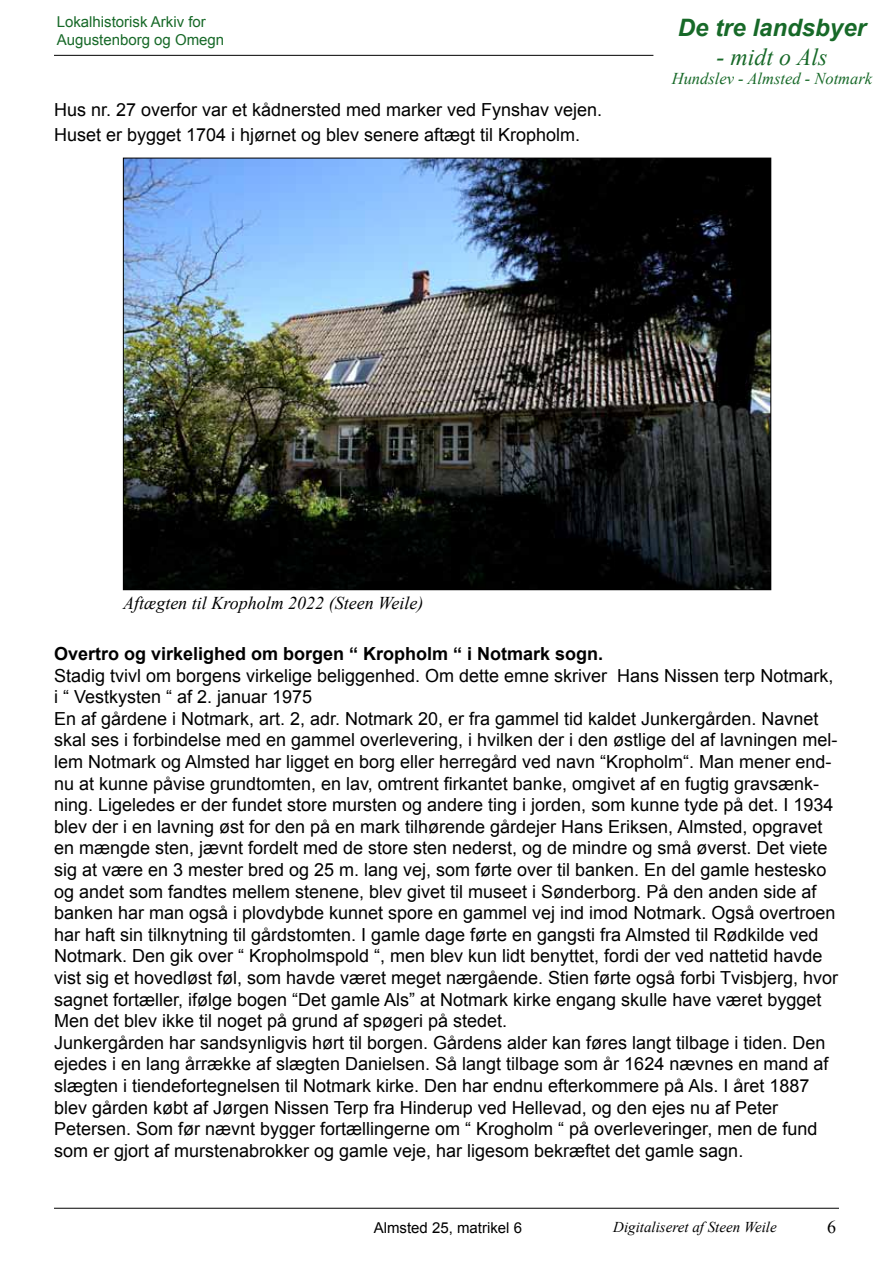
<style>
.page{position:relative;width:893px;height:1263px;background:#fff}
.page>*{position:absolute;margin:0;border:0;box-sizing:border-box;transform-origin:0 0}
.t1{font:italic 700 24px "Arial";color:#176928}
.t2{font:italic 24px "Times New Roman";color:#176928}
.t3{font:18px/21.6px "Arial";color:#000}
.t4{font:700 18px "Arial";color:#000}
.t5{font:italic 18px "Times New Roman";color:#000}
.t6{font:18px "Times New Roman";color:#000}
.t7{font:italic 16.5px "Times New Roman";color:#176928}
.t8{font:15px/18px "Arial";color:#176928}
.t9{font:italic 15px "Times New Roman";color:#000}
.t10{font:15px "Arial";color:#000}
</style>
<div class="page">
<hr style="left:54px;top:1208px;width:785px;height:1px;background:#000">
<hr style="left:54px;top:55px;width:599px;height:1px;background:#000">
<img style="left:125px;top:160px;width:644px;height:428px">
<p class="t8" style="left:57px;top:13px;width:169px">Lokalhistorisk Arkiv for<br>Augustenborg og Omegn</p>
<p class="t3" style="left:54px;top:97px;width:550px;line-height:25.2px">Hus nr. 27 overfor var et kådnersted med marker ved Fynshav vejen.<br>Huset er bygget 1704 i hjørnet og blev senere aftægt til Kropholm.</p>
<h1 class="t1" style="left:678px;top:11px;width:190px">De tre landsbyer</h1>
<h1 class="t2" style="left:716px;top:40px;width:112px">- midt o Als</h1>
<p class="t7" style="left:672px;top:68px;width:202px">Hundslev - Almsted - Notmark</p>
<p class="t5" style="left:123px;top:591px;width:302px">Aftægten til Kropholm 2022 (Steen Weile)</p>
<p class="t4" style="left:54px;top:641px;width:551px">Overtro og virkelighed om borgen “ Kropholm “ i Notmark sogn.</p>
<p class="t3" style="left:54px;top:664px;width:786px">Stadig tvivl om borgens virkelige beliggenhed. Om dette emne skriver Hans Nissen terp Notmark, i “ Vestkysten “ af 2. januar 1975<br>En af gårdene i Notmark, art. 2, adr. Notmark 20, er fra gammel tid kaldet Junkergården. Navnet skal ses i forbindelse med en gammel overlevering, i hvilken der i den østlige del af lavningen mel&shy;lem Notmark og Almsted har ligget en borg eller herregård ved navn “Kropholm“. Man mener end&shy;nu at kunne påvise grundtomten, en lav, omtrent firkantet banke, omgivet af en fugtig gravsænk&shy;ning. Ligeledes er der fundet store mursten og andere ting i jorden, som kunne tyde på det. I 1934 blev der i en lavning øst for den på en mark tilhørende gårdejer Hans Eriksen, Almsted, opgravet en mængde sten, jævnt fordelt med de store sten nederst, og de mindre og små øverst. Det viete sig at være en 3 mester bred og 25 m. lang vej, som førte over til banken. En del gamle hestesko og andet som fandtes mellem stenene, blev givet til museet i Sønderborg. På den anden side af banken har man også i plovdybde kunnet spore en gammel vej ind imod Notmark. Også overtroen har haft sin tilknytning til gårdstomten. I gamle dage førte en gangsti fra Almsted til Rødkilde ved Notmark. Den gik over “ Kropholmspold “, men blev kun lidt benyttet, fordi der ved nattetid havde vist sig et hovedløst føl, som havde været meget nærgående. Stien førte også forbi Tvisbjerg, hvor sagnet fortæller, ifølge bogen “Det gamle Als” at Notmark kirke engang skulle have været bygget Men det blev ikke til noget på grund af spøgeri på stedet.<br>Junkergården har sandsynligvis hørt til borgen. Gårdens alder kan føres langt tilbage i tiden. Den ejedes i en lang årrække af slægten Danielsen. Så langt tilbage som år 1624 nævnes en mand af slægten i tiendefortegnelsen til Notmark kirke. Den har endnu efterkommere på Als. I året 1887 blev gården købt af Jørgen Nissen Terp fra Hinderup ved Hellevad, og den ejes nu af Peter Petersen. Som før nævnt bygger fortællingerne om “ Krogholm “ på overleveringer, men de fund som er gjort af murstenabrokker og gamle veje, har ligesom bekræftet det gamle sagn.</p>
<p class="t10" style="left:374px;top:1218px;width:150px">Almsted 25, matrikel 6</p>
<p class="t9" style="left:613px;top:1216px;width:165px">Digitaliseret af Steen Weile</p>
<p class="t6" style="left:827px;top:1215px;width:10px">6</p>
</div>
